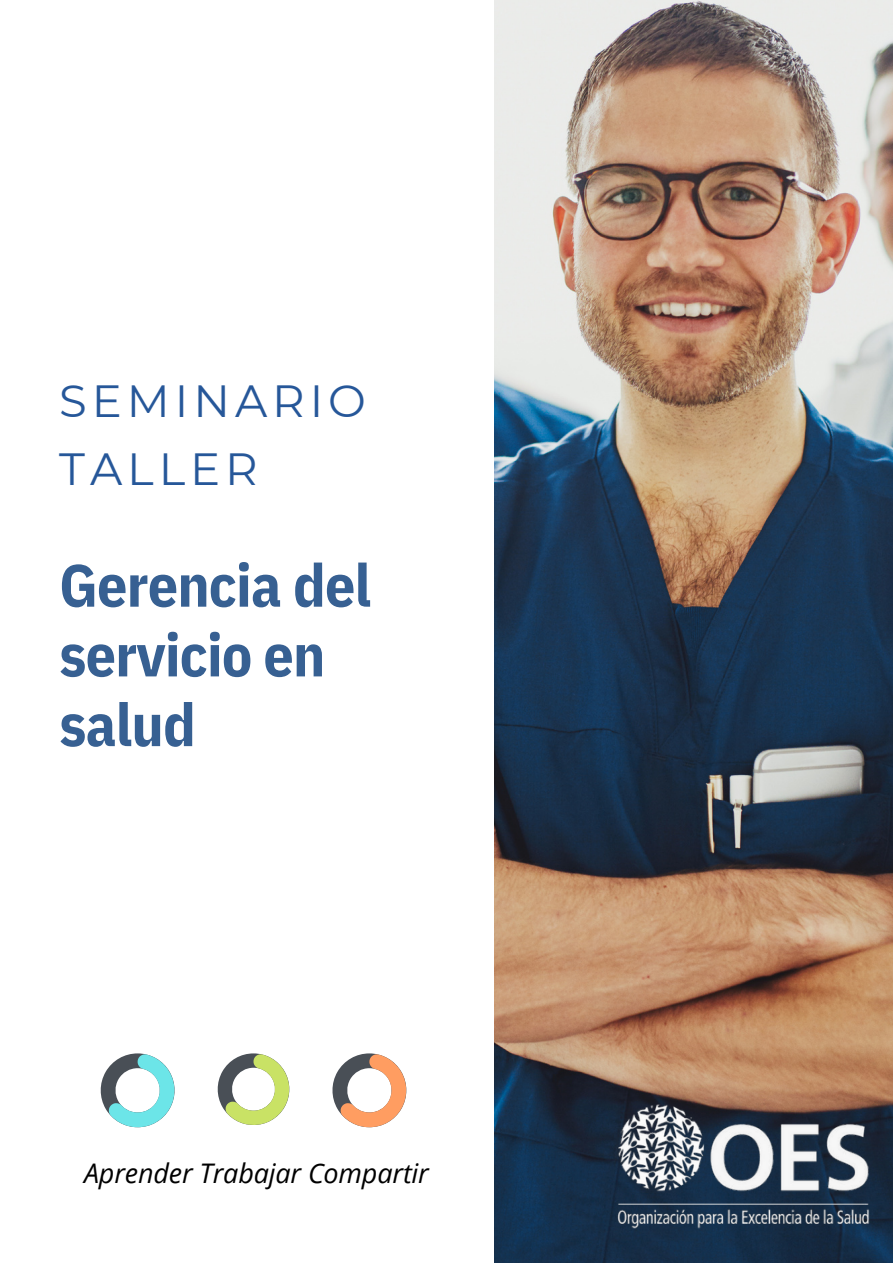
<style>
.page{position:relative;width:893px;height:1264px;background:#fff}
.page>*{position:absolute;margin:0;border:0;box-sizing:border-box;transform-origin:0 0}
.t1{font:700 59.55px/69.8px "IBM Plex Sans Cond";letter-spacing:-.01em;color:#376092}
.t2{font:45px/68.6px "Montserrat";letter-spacing:.11em;color:#265799}
.t3{font:italic 27px "Open Sans";letter-spacing:-.005em;color:#000}
</style>
<div class="page">
<img style="left:494px;top:0;width:398px;height:1262px">
<img style="left:608px;top:1089px;width:265px;height:152px">
<svg style="left:100px;top:1053px;width:75px;height:75px"></svg>
<svg style="left:217px;top:1053px;width:73px;height:72px"></svg>
<svg style="left:332px;top:1053px;width:75px;height:75px"></svg>
<p class="t2" style="left:59px;top:366px;width:308px">SEMINARIO<br>TALLER</p>
<p class="t1" style="left:59px;top:549px;width:313px">Gerencia del servicio en salud</p>
<p class="t3" style="left:84px;top:1154px;width:346px">Aprender Trabajar Compartir</p>
</div>
